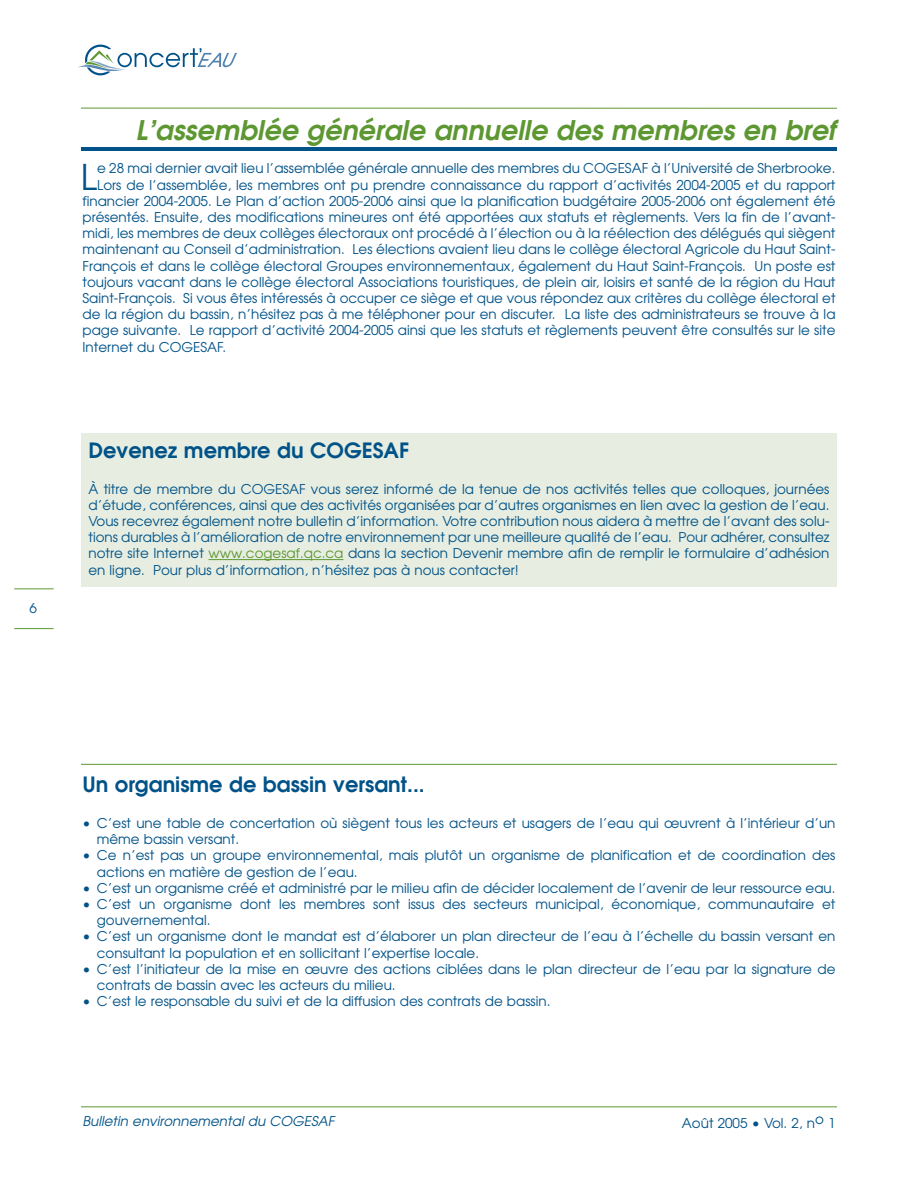
<style>
.page{position:relative;width:918px;height:1188px;background:#fff}
.page>*{position:absolute;margin:0;border:0;box-sizing:border-box;transform-origin:0 0}
.t1{font:35.4px "Avant Garde";color:#005288}
.t2{font:italic 600 27px "Avant Garde";color:#5d9732}
.t3{font:600 21px "Avant Garde";color:#005288}
.t4{font:13.5px/16.2px "Avant Garde";color:#005288}
.t5{font:italic 13.5px "Avant Garde";color:#005288}
.s1{color:#5d9732}
</style>
<div class="page">
<hr style="left:14px;top:628px;width:40px;height:1px;background:#5d9732">
<hr style="left:14px;top:589px;width:40px;height:1px;background:#5d9732">
<svg style="left:78px;top:45px;width:159px;height:30px"></svg>
<hr style="left:81px;top:1107px;width:756px;height:1px;background:#5d9732">
<hr style="left:81px;top:147px;width:756px;height:4px;background:#005288">
<hr style="left:81px;top:108px;width:756px;height:1px;background:#5d9732">
<div style="left:81px;top:433px;width:756px;height:153px;background:#e7eee1"></div>
<hr style="left:209px;top:559px;width:134px;height:1px;background:#5d9732">
<hr style="left:81px;top:764px;width:756px;height:1px;background:#5d9732">
<p class="t4" style="left:29px;top:601px;width:9px">6</p>
<h2 class="t2" style="left:135px;top:120px;width:702px">L’assemblée générale annuelle des membres en bref</h2>
<h1 class="t1" style="left:81px;top:163px;width:18px">L</h1>
<p class="t4" style="left:97px;top:162px;width:740px">e 28 mai dernier avait lieu l’assemblée générale annuelle des membres du COGESAF à l’Université de Sherbrooke.</p>
<p class="t4" style="left:97px;top:178px;width:740px">Lors de l’assemblée, les membres ont pu prendre connaissance du rapport d’activités 2004-2005 et du rapport</p>
<p class="t4" style="left:83px;top:194px;width:755px">financier 2004-2005. Le Plan d’action 2005-2006 ainsi que la planification budgétaire 2005-2006 ont également été</p>
<p class="t4" style="left:83px;top:210px;width:755px">présentés. Ensuite, des modifications mineures ont été apportées aux statuts et règlements. Vers la fin de l’avant-</p>
<p class="t4" style="left:83px;top:226px;width:754px">midi, les membres de deux collèges électoraux ont procédé à l’élection ou à la réélection des délégués qui siègent</p>
<p class="t4" style="left:83px;top:243px;width:755px">maintenant au Conseil d’administration. Les élections avaient lieu dans le collège électoral Agricole du Haut Saint-</p>
<p class="t4" style="left:83px;top:259px;width:755px">François et dans le collège électoral Groupes environnementaux, également du Haut Saint-François. Un poste est</p>
<p class="t4" style="left:83px;top:275px;width:755px">toujours vacant dans le collège électoral Associations touristiques, de plein air, loisirs et santé de la région du Haut</p>
<p class="t4" style="left:83px;top:291px;width:755px">Saint-François. Si vous êtes intéressés à occuper ce siège et que vous répondez aux critères du collège électoral et</p>
<p class="t4" style="left:83px;top:307px;width:755px">de la région du bassin, n’hésitez pas à me téléphoner pour en discuter. La liste des administrateurs se trouve à la</p>
<p class="t4" style="left:83px;top:324px;width:755px">page suivante. Le rapport d’activité 2004-2005 ainsi que les statuts et règlements peuvent être consultés sur le site</p>
<p class="t4" style="left:83px;top:340px;width:145px">Internet du COGESAF.</p>
<h3 class="t3" style="left:88px;top:442px;width:322px">Devenez membre du COGESAF</h3>
<p class="t4" style="left:88px;top:482px;width:743px;text-align:justify">À titre de membre du COGESAF vous serez informé de la tenue de nos activités telles que colloques, journées d’étude, conférences, ainsi que des activités organisées par d’autres organismes en lien avec la gestion de l’eau.<br>Vous recevrez également notre bulletin d’information. Votre contribution nous aidera à mettre de l’avant des solu&shy;tions durables à l’amélioration de notre environnement par une meilleure qualité de l’eau. Pour adhérer, consultez notre site Internet <span class="s1">www.cogesaf.qc.ca</span> dans la section Devenir membre afin de remplir le formulaire d’adhésion en ligne. Pour plus d’information, n’hésitez pas à nous contacter!</p>
<h3 class="t3" style="left:82px;top:777px;width:344px">Un organisme de bassin versant...</h3>
<p class="t4" style="left:97px;top:816px;width:740px;text-indent:-14px">• C’est une table de concertation où siègent tous les acteurs et usagers de l’eau qui œuvrent à l’intérieur d’un même bassin versant.</p>
<p class="t4" style="left:97px;top:849px;width:740px;text-indent:-14px">• Ce n’est pas un groupe environnemental, mais plutôt un organisme de planification et de coordination des actions en matière de gestion de l’eau.</p>
<p class="t4" style="left:82px;top:881px;width:755px">• C’est un organisme créé et administré par le milieu afin de décider localement de l’avenir de leur ressource eau.</p>
<p class="t4" style="left:97px;top:897px;width:740px;text-indent:-14px">• C’est un organisme dont les membres sont issus des secteurs municipal, économique, communautaire et gouvernemental.</p>
<p class="t4" style="left:97px;top:930px;width:740px;text-indent:-14px">• C’est un organisme dont le mandat est d’élaborer un plan directeur de l’eau à l’échelle du bassin versant en consultant la population et en sollicitant l’expertise locale.</p>
<p class="t4" style="left:97px;top:962px;width:740px;text-indent:-14px">• C’est l’initiateur de la mise en œuvre des actions ciblées dans le plan directeur de l’eau par la signature de contrats de bassin avec les acteurs du milieu.</p>
<p class="t4" style="left:82px;top:994px;width:469px">• C’est le responsable du suivi et de la diffusion des contrats de bassin.</p>
<p class="t5" style="left:82px;top:1116px;width:253px">Bulletin environnemental du COGESAF</p>
<p class="t4" style="left:682px;top:1116px;width:155px">Août 2005 • Vol. 2, no 1</p>
</div>
